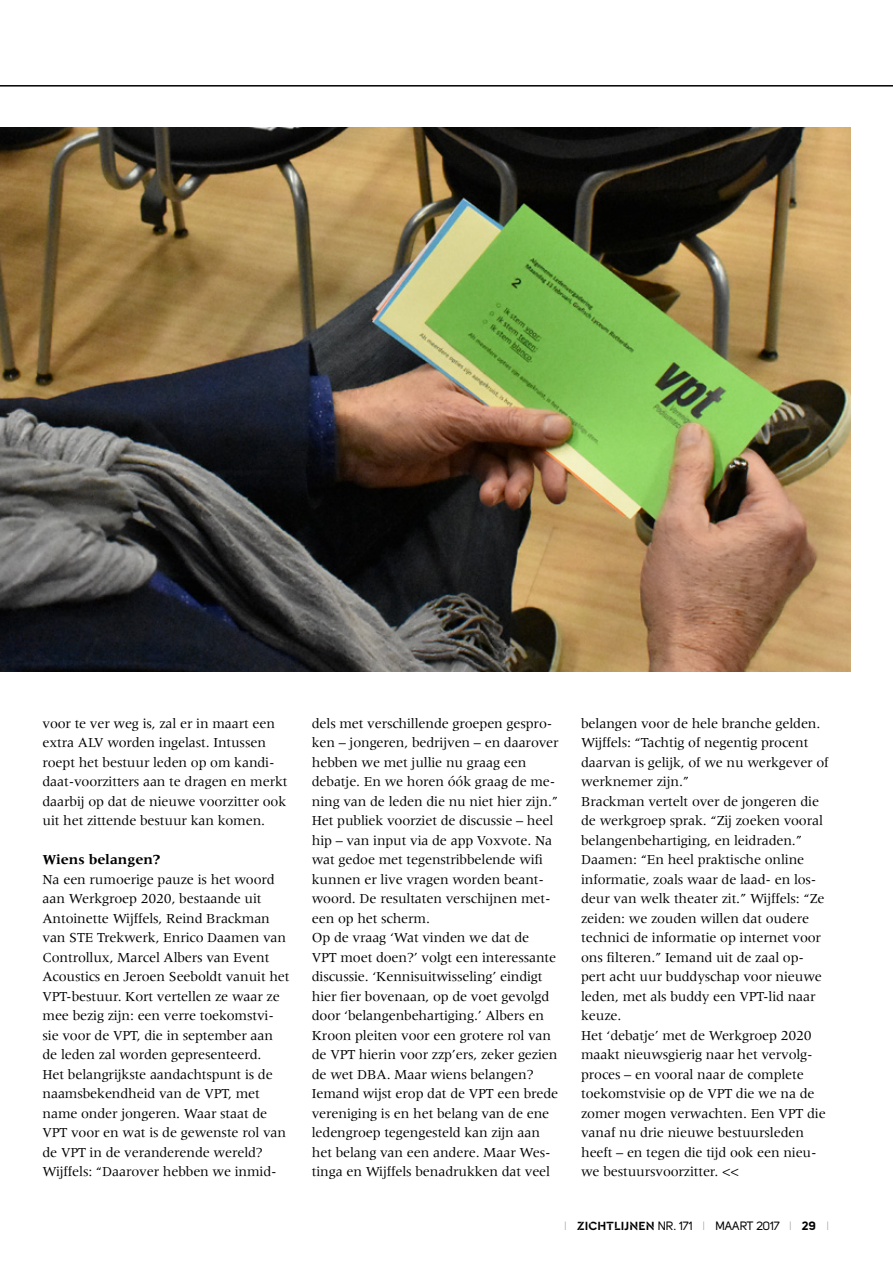
<style>
.page{position:relative;width:893px;height:1263px;background:#fff}
.page>*{position:absolute;margin:0;border:0;box-sizing:border-box;transform-origin:0 0}
.t1{font:14.25px/19.5px "Meridien";letter-spacing:-.01em;color:#000}
.t2{font:700 14.25px "Meridien";color:#000}
.t3{font:12px "Uni Sans Regular";letter-spacing:-.005em;color:#000}
.s1{font-family:"Uni Sans Light";color:#878787}
.s2{font-family:"Cera Stencil PRO";font-weight:700;font-size:12.45px}
.s3{font-family:"Uni Sans Bold"}
</style>
<div class="page">
<img style="left:0;top:128px;width:850px;height:544px">
<hr style="left:0;top:85px;width:893px;height:2px;background:#000">
<p class="t1" style="left:43px;top:713px;width:247px">voor te ver weg is, zal er in maart een extra ALV worden ingelast. Intussen roept het bestuur leden op om kandi&shy;daat-voorzitters aan te dragen en merkt daarbij op dat de nieuwe voorzitter ook uit het zittende bestuur kan komen.</p>
<p class="t2" style="left:43px;top:852px;width:120px">Wiens belangen?</p>
<p class="t1" style="left:43px;top:869px;width:249px">Na een rumoerige pauze is het woord aan Werkgroep 2020, bestaande uit Antoinette Wijffels, Reind Brackman van STE Trekwerk, Enrico Daamen van Controllux, Marcel Albers van Event Acoustics en Jeroen Seeboldt vanuit het VPT-bestuur. Kort vertellen ze waar ze mee bezig zijn: een verre toekomstvi&shy;sie voor de VPT, die in september aan de leden zal worden gepresenteerd.<br>Het belangrijkste aandachtspunt is de naamsbekendheid van de VPT, met name onder jongeren. Waar staat de VPT voor en wat is de gewenste rol van de VPT in de veranderende wereld?<br>Wijffels: “Daarover hebben we inmid-</p>
<p class="t1" style="left:312px;top:713px;width:248px">dels met verschillende groepen gespro&shy;ken – jongeren, bedrijven – en daarover hebben we met jullie nu graag een debatje. En we horen óók graag de me&shy;ning van de leden die nu niet hier zijn.” Het publiek voorziet de discussie – heel hip – van input via de app Voxvote. Na wat gedoe met tegenstribbelende wifi kunnen er live vragen worden beant&shy;woord. De resultaten verschijnen met&shy;een op het scherm.<br>Op de vraag ‘Wat vinden we dat de<br>VPT moet doen?’ volgt een interessante discussie. ‘Kennisuitwisseling’ eindigt hier fier bovenaan, op de voet gevolgd door ‘belangenbehartiging.’ Albers en Kroon pleiten voor een grotere rol van de VPT hierin voor zzp’ers, zeker gezien de wet DBA. Maar wiens belangen?<br>Iemand wijst erop dat de VPT een brede vereniging is en het belang van de ene ledengroep tegengesteld kan zijn aan het belang van een andere. Maar Wes&shy;tinga en Wijffels benadrukken dat veel</p>
<p class="t1" style="left:581px;top:713px;width:249px">belangen voor de hele branche gelden.<br>Wijffels: “Tachtig of negentig procent daarvan is gelijk, of we nu werkgever of werknemer zijn.”<br>Brackman vertelt over de jongeren die de werkgroep sprak. “Zij zoeken vooral belangenbehartiging, en leidraden.” Daamen: “En heel praktische online informatie, zoals waar de laad- en los&shy;deur van welk theater zit.” Wijffels: “Ze zeiden: we zouden willen dat oudere technici de informatie op internet voor ons filteren.” Iemand uit de zaal op&shy;pert acht uur buddyschap voor nieuwe leden, met als buddy een VPT-lid naar keuze.<br>Het ‘debatje’ met de Werkgroep 2020 maakt nieuwsgierig naar het vervolg&shy;proces – en vooral naar de complete toekomstvisie op de VPT die we na de zomer mogen verwachten. Een VPT die vanaf nu drie nieuwe bestuursleden heeft – en tegen die tijd ook een nieu&shy;we bestuursvoorzitter. &lt;&lt;</p>
<p class="t3" style="left:564px;top:1219px;width:267px"><span class="s1">I</span> <span class="s2">ZICHTLIJNEN</span> NR. 171 <span class="s1">I</span> MAART 2017 <span class="s1">I</span> <span class="s3">29</span> <span class="s1">I</span></p>
</div>
